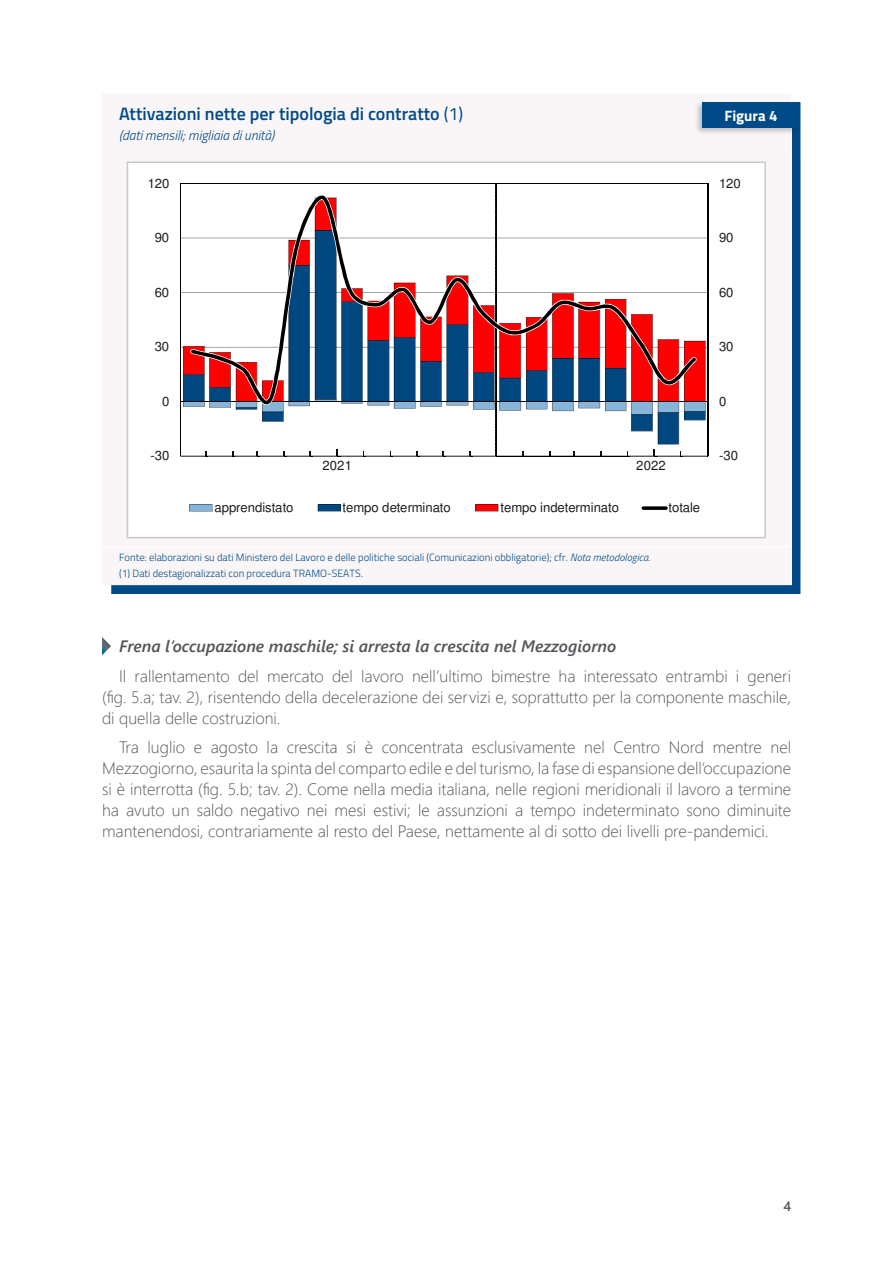
<style>
.page{position:relative;width:893px;height:1263px;background:#fff}
.page>*{position:absolute;margin:0;border:0;box-sizing:border-box;transform-origin:0 0}
.t1{font:600 18px "Titillium";color:#004a87}
.t2{font:300 16.5px/21px "Segoe UI";color:#54555a;text-align:justify}
.t3{font:italic 600 16.5px "Segoe UI";color:#54555a}
.t4{font:700 15px "Titillium";color:#fff}
.t5{font:italic 300 13.5px "Titillium";color:#004a87}
.t6{font:600 13.5px "Segoe UI";color:#54555a}
.t7{font:13.05px "Helvetica";letter-spacing:-.01em;color:#1d1d1b}
.t8{font:300 10.5px/15.5px "Titillium";color:#004a87}
.t9{font:700 9.6px "Helvetica";letter-spacing:.02em;color:#1d1d1b}
.s1{font-weight:400}
.s2{font-style:italic}
.s3{color:#00e1f8}
</style>
<div class="page">
<svg style="left:102px;top:637px;width:9px;height:18px"></svg>
<svg style="left:111px;top:135px;width:689px;height:459px;background:#0e538d"></svg>
<div style="left:111px;top:135px;width:680px;height:450px;background:#faf6f7"></div>
<hr style="left:790px;top:153px;width:1px;height:393px;background:#fff">
<hr style="left:102px;top:546px;width:689px;height:1px;background:#fff">
<div style="left:127px;top:162px;width:638px;height:376px;background:#fff"></div>
<hr style="left:181px;top:456px;width:527px;height:1px;background:#000">
<hr style="left:181px;top:183px;width:527px;height:1px;background:#000">
<hr style="left:181px;top:184px;width:1px;height:272px;background:#000">
<hr style="left:181px;top:401px;width:527px;height:1px;background:#000">
<svg style="left:183px;top:184px;width:525px;height:273px"></svg>
<svg style="left:191px;top:195px;width:505px;height:209px"></svg>
<svg style="left:189px;top:505px;width:24px;height:6px"></svg>
<svg style="left:318px;top:505px;width:23px;height:6px"></svg>
<svg style="left:475px;top:505px;width:23px;height:6px"></svg>
<svg style="left:641px;top:506px;width:27px;height:4px"></svg>
<div style="left:127px;top:162px;width:639px;height:376px;border:2px solid #cac8cb"></div>
<div style="left:694px;top:101px;width:107px;height:34px;background:#1d1d1b;opacity:.25"></div>
<div style="left:702px;top:102px;width:98px;height:26px;background:#004a87"></div>
<p class="t1" style="left:119px;top:100px;width:346px">Attivazioni nette per tipologia di contratto <span class="s1">(1)</span></p>
<p class="t5" style="left:119px;top:126px;width:157px">(dati mensili; migliaia di unità)</p>
<p class="t4" style="left:724px;top:104px;width:55px">Figura 4</p>
<p class="t7" style="left:148px;top:178px;width:23px">120</p>
<p class="t7" style="left:719px;top:178px;width:23px">120</p>
<p class="t7" style="left:155px;top:233px;width:16px">90</p>
<p class="t7" style="left:719px;top:233px;width:16px">90</p>
<p class="t7" style="left:155px;top:287px;width:16px">60</p>
<p class="t7" style="left:719px;top:287px;width:16px">60</p>
<p class="t7" style="left:155px;top:342px;width:16px">30</p>
<p class="t7" style="left:719px;top:342px;width:16px">30</p>
<p class="t7" style="left:162px;top:396px;width:9px">0</p>
<p class="t7" style="left:719px;top:396px;width:9px">0</p>
<p class="t7" style="left:151px;top:451px;width:20px">-30</p>
<p class="t7" style="left:322px;top:460px;width:31px">2021</p>
<p class="t7" style="left:636px;top:460px;width:31px">2022</p>
<p class="t7" style="left:719px;top:451px;width:20px">-30</p>
<p class="t7" style="left:215px;top:503px;width:80px">apprendistato</p>
<p class="t7" style="left:343px;top:503px;width:110px">tempo determinato</p>
<p class="t7" style="left:501px;top:503px;width:120px">tempo indeterminato</p>
<p class="t7" style="left:668px;top:503px;width:33px">totale</p>
<p class="t8" style="left:119px;top:549px;width:533px">Fonte: elaborazioni su dati Ministero del Lavoro e delle politiche sociali (Comunicazioni obbligatorie); cfr. <span class="s2">Nota metodologica</span>. (1) Dati destagionalizzati con procedura TRAMO-SEATS.</p>
<p class="t3" style="left:119px;top:631px;width:499px">Frena l’occupazione maschile; si arresta la crescita nel Mezzogiorno</p>
<p class="t2" style="left:102px;top:663px;width:691px;text-indent:17px">Il rallentamento del mercato del lavoro nell’ultimo bimestre ha interessato entrambi i generi (fig. 5.a; tav. 2), risentendo della decelerazione dei servizi e, soprattutto per la componente maschile, di quella delle costruzioni.</p>
<p class="t2" style="left:102px;top:735px;width:691px;text-indent:17px">Tra luglio e agosto la crescita si è concentrata esclusivamente nel Centro Nord mentre nel Mezzogiorno, esaurita la spinta del comparto edile e del turismo, la fase di espansione dell’occupazione si è interrotta (fig. 5.b; tav. 2). Come nella media italiana, nelle regioni meridionali il lavoro a termine ha avuto un saldo negativo nei mesi estivi; le assunzioni a tempo indeterminato sono diminuite mantenendosi, contrariamente al resto del Paese, nettamente al di sotto dei livelli pre-pandemici.</p>
<p class="t9" style="left:156px;top:793px;width:54px">NERO_<span class="s3">BLU</span></p>
<p class="t6" style="left:783px;top:1193px;width:9px">4</p>
</div>
